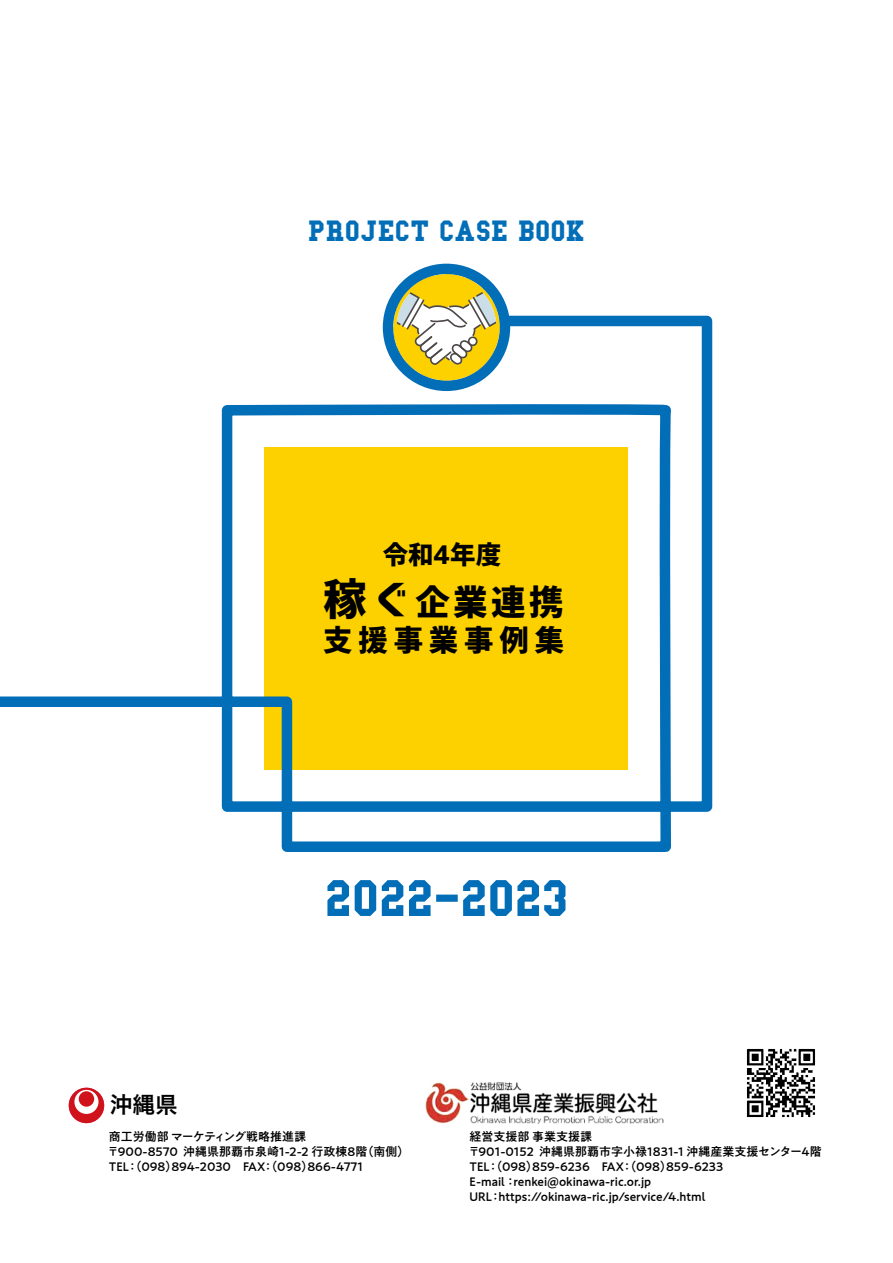
<style>
.page{position:relative;width:893px;height:1263px;background:#fff}
.page>*{position:absolute;margin:0;border:0;box-sizing:border-box;transform-origin:0 0}
.t1{font:52.5px "College Slab SC";color:#036eb8}
.t2{font:34.5px "Corporate Logo Bold";color:#000}
.t3{font:30px "College Slab SC";color:#036eb8}
.t4{font:29.4px "Corporate Logo Bold";letter-spacing:.2em;color:#000}
.t5{font:25.5px "Corporate Logo Bold";color:#000}
.t6{font:22.5px "Hiragino UD Sans F Std N W6";color:#000}
.t7{font:500 12px/15px "PA1 Gothic Std N";color:#000}
.s1{font-size:43.05px}
</style>
<div class="page">
<svg style="left:0;top:310px;width:713px;height:542px"></svg>
<div style="left:383px;top:264px;width:127px;height:127px;border:10px solid #036eb8;border-radius:50%"></div>
<div style="left:393px;top:274px;width:107px;height:106px;background:#fdd000;border-radius:50%"></div>
<svg style="left:397px;top:277px;width:99px;height:89px"></svg>
<img style="left:746px;top:1048px;width:70px;height:70px">
<img style="left:425px;top:1082px;width:43px;height:42px">
<img style="left:468px;top:1082px;width:196px;height:42px">
<div style="left:67px;top:1086px;width:39px;height:39px;border:3px solid #fff;border-radius:50%"></div>
<svg style="left:69px;top:1088px;width:35px;height:35px"></svg>
<div style="left:79px;top:1091px;width:15px;height:16px;background:#d0121b;border-radius:50%"></div>
<h3 class="t3" style="left:308px;top:203px;width:279px">PROJECT CASE BOOK</h3>
<h3 class="t5" style="left:383px;top:537px;width:120px">令和4年度</h3>
<h2 class="t2" style="left:324px;top:579px;width:242px"><span class="s1">稼ぐ</span>企業連携</h2>
<h3 class="t4" style="left:323px;top:620px;width:243px">支援事業事例集</h3>
<h3 class="t6" style="left:110px;top:1087px;width:69px">沖縄県</h3>
<h1 class="t1" style="left:325px;top:848px;width:245px">2022-2023</h1>
<p class="t7" style="left:107px;top:1130px;width:304px">商工労働部 マーケティング戦略推進課<br>〒900-8570 沖縄県那覇市泉崎1-2-2 行政棟8階（南側）<br>TEL：（098）894-2030　FAX：（098）866-4771</p>
<p class="t7" style="left:468px;top:1130px;width:355px">経営支援部 事業支援課<br>〒901-0152 沖縄県那覇市字小禄1831-1 沖縄産業支援センター4階TEL：（098）859-6236　FAX：（098）859-6233<br>E-mail ：renkei@okinawa-ric.or.jp<br>URL：https://okinawa-ric.jp/service/4.html</p>
</div>
